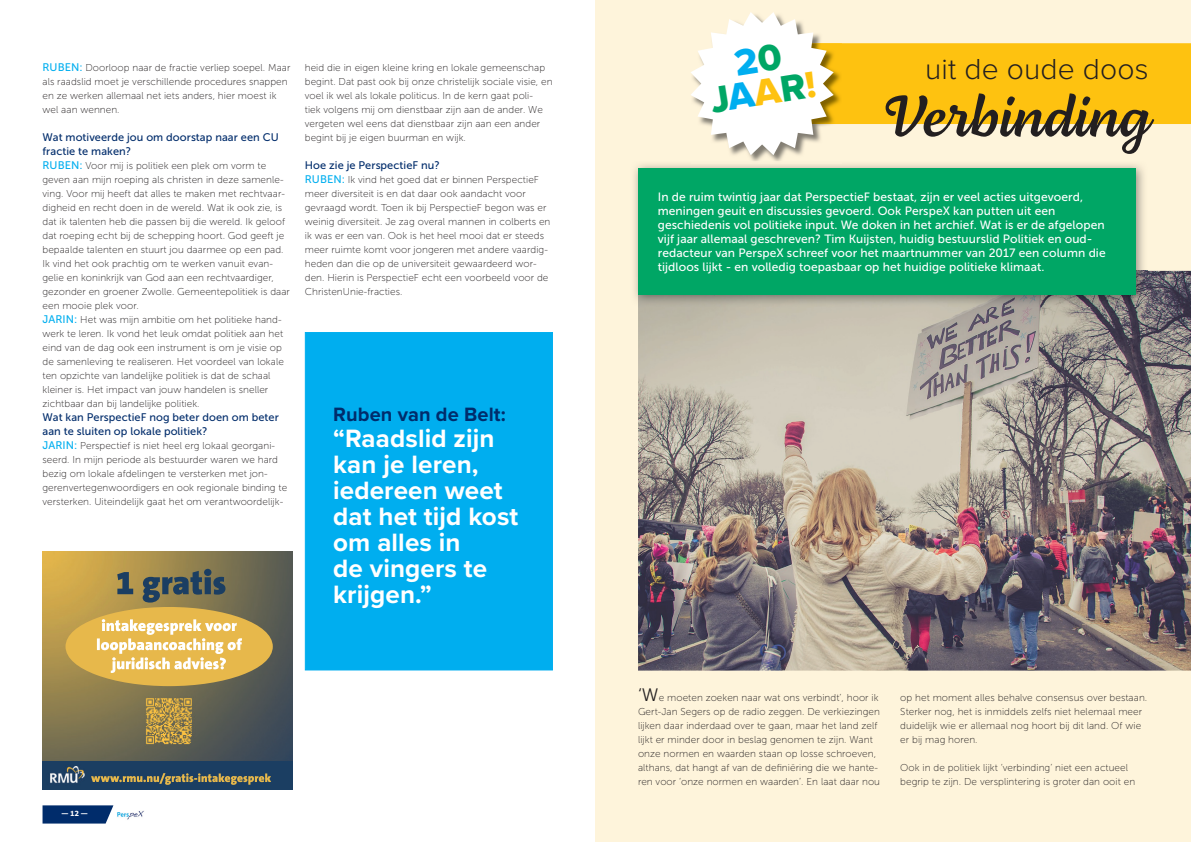
<style>
.page{position:relative;width:1191px;height:842px;background:#fff}
.page>*{position:absolute;margin:0;border:0;box-sizing:border-box;transform-origin:0 0}
.t1{font:59px "Lemongrass Script";letter-spacing:.005em;color:#231f20}
.t2{font:38.2px/32.8px "Proxima Nova Extrabld";color:#00a665;text-align:center}
.t3{font:300 30px "Proxima Nova";letter-spacing:.005em;color:#231f20}
.t4{font:700 26px/26px "Proxima Nova";letter-spacing:.005em;color:#fff}
.t5{font:700 20px "Proxima Nova";letter-spacing:.005em;color:#002c6b}
.t6{font:12px/14px "Museo Sans 500";letter-spacing:.005em;color:#fff}
.t7{font:11px/14px "Museo Sans 500";letter-spacing:.005em;color:#002c6b}
.t8{font:10px/14px "Museo Sans 100";letter-spacing:.005em;color:#231f20}
.t9{font:700 7px "Tahoma";color:#fff}
.s1{font-family:"Museo Sans 500";font-size:11px;color:#00aeef}
.s2{color:#00aeef}
.s3{color:#fec210}
.s4{font-family:"Museo Sans 300";font-size:18px}
</style>
<div class="page">
<svg style="left:43px;top:805px;width:70px;height:18px"></svg>
<img style="left:117px;top:810px;width:27px;height:10px">
<div style="left:595px;top:0;width:596px;height:842px;background:#fef4db"></div>
<img style="left:638px;top:271px;width:553px;height:400px">
<img style="left:634px;top:164px;width:513px;height:113px">
<img style="left:638px;top:271px;width:509px;height:35px">
<div style="left:638px;top:169px;width:497px;height:126px;background:#00a665"></div>
<div style="left:305px;top:332px;width:248px;height:338px;background:#00aeef;border:1px solid #00aeef"></div>
<img style="left:749px;top:155px;width:35px;height:6px">
<svg style="left:691px;top:12px;width:500px;height:143px"></svg>
<img style="left:42px;top:551px;width:251px;height:211px">
<img style="left:65px;top:607px;width:208px;height:79px">
<img style="left:42px;top:765px;width:251px;height:24px">
<img style="left:42px;top:762px;width:251px;height:3px">
<p class="t8" style="left:43px;top:60px;width:249px"><span class="s1">RUBEN:</span> Doorloop naar de fractie verliep soepel. Maar als raadslid moet je verschillende procedures snappen en ze werken allemaal net iets anders, hier moest ik wel aan wennen.</p>
<p class="t7" style="left:43px;top:130px;width:238px">Wat motiveerde jou om doorstap naar een CU fractie te maken?</p>
<p class="t8" style="left:43px;top:158px;width:249px"><span class="s1">RUBEN:</span> Voor mij is politiek een plek om vorm te geven aan mijn roeping als christen in deze samenle&shy;ving. Voor mij heeft dat alles te maken met rechtvaar&shy;digheid en recht doen in de wereld. Wat ik ook zie, is dat ik talenten heb die passen bij die wereld. Ik geloof dat roeping echt bij de schepping hoort. God geeft je bepaalde talenten en stuurt jou daarmee op een pad.<br>Ik vind het ook prachtig om te werken vanuit evan&shy;gelie en koninkrijk van God aan een rechtvaardiger, gezonder en groener Zwolle. Gemeentepolitiek is daar een mooie plek voor.<br><span class="s1">JARIN:</span> Het was mijn ambitie om het politieke hand&shy;werk te leren. Ik vond het leuk omdat politiek aan het eind van de dag ook een instrument is om je visie op de samenleving te realiseren. Het voordeel van lokale ten opzichte van landelijke politiek is dat de schaal kleiner is. Het impact van jouw handelen is sneller zichtbaar dan bij landelijke politiek.</p>
<p class="t7" style="left:43px;top:410px;width:238px">Wat kan PerspectieF nog beter doen om beter aan te sluiten op lokale politiek?</p>
<p class="t8" style="left:43px;top:438px;width:246px"><span class="s1">JARIN:</span> Perspectief is niet heel erg lokaal georgani&shy;seerd. In mijn periode als bestuurder waren we hard bezig om lokale afdelingen te versterken met jon&shy;gerenvertegenwoordigers en ook regionale binding te versterken. Uiteindelijk gaat het om verantwoordelijk-</p>
<p class="t8" style="left:305px;top:60px;width:249px">heid die in eigen kleine kring en lokale gemeenschap begint. Dat past ook bij onze christelijk sociale visie, en voel ik wel als lokale politicus. In de kern gaat poli-<br>tiek volgens mij om dienstbaar zijn aan de ander. We vergeten wel eens dat dienstbaar zijn aan een ander begint bij je eigen buurman en wijk.</p>
<p class="t7" style="left:305px;top:158px;width:136px">Hoe zie je PerspectieF nu?</p>
<p class="t8" style="left:305px;top:172px;width:247px"><span class="s1">RUBEN:</span> Ik vind het goed dat er binnen PerspectieF meer diversiteit is en dat daar ook aandacht voor gevraagd wordt. Toen ik bij PerspectieF begon was er weinig diversiteit. Je zag overal mannen in colberts en ik was er een van. Ook is het heel mooi dat er steeds meer ruimte komt voor jongeren met andere vaardig&shy;heden dan die op de universiteit gewaardeerd wor&shy;den. Hierin is PerspectieF echt een voorbeeld voor de ChristenUnie-fracties.</p>
<h3 class="t5" style="left:333px;top:399px;width:174px">Ruben van de Belt:</h3>
<h3 class="t4" style="left:333px;top:424px;width:187px">“Raadslid zijn kan je leren, iedereen weet dat het tijd kost om alles in<br>de vingers te krijgen.”</h3>
<p class="t9" style="left:62px;top:809px;width:27px">— 12 —</p>
<h2 class="t2" style="left:703px;top:51px;width:108px;rotate:-9deg"><span class="s2">2</span>0<br>J<span class="s2">A</span><span class="s3">A</span>R<span class="s3">!</span></h2>
<h3 class="t3" style="left:925px;top:47px;width:225px">uit de oude doos</h3>
<h1 class="t1" style="left:880px;top:81px;width:270px">Verbinding</h1>
<p class="t6" style="left:658px;top:190px;width:449px">In de ruim twintig jaar dat PerspectieF bestaat, zijn er veel acties uitgevoerd, meningen geuit en discussies gevoerd. Ook PerspeX kan putten uit een geschiedenis vol politieke input. We doken in het archief. Wat is er de afgelopen vijf jaar allemaal geschreven? Tim Kuijsten, huidig bestuurslid Politiek en oud&shy;redacteur van PerspeX schreef voor het maartnummer van 2017 een column die tijdloos lijkt - en volledig toepasbaar op het huidige politieke klimaat.</p>
<p class="t8" style="left:638px;top:690px;width:244px"><span class="s4">‘W</span>e moeten zoeken naar wat ons verbindt’, hoor ik Gert-Jan Segers op de radio zeggen. De verkiezingen lijken daar inderdaad over te gaan, maar het land zelf lijkt er minder door in beslag genomen te zijn. Want onze normen en waarden staan op losse schroeven, althans, dat hangt af van de definiëring die we hante&shy;ren voor ‘onze normen en waarden’. En laat daar nou</p>
<p class="t8" style="left:900px;top:690px;width:248px">op het moment alles behalve consensus over bestaan.<br>Sterker nog, het is inmiddels zelfs niet helemaal meer duidelijk wie er allemaal nog hoort bij dit land. Of wie er bij mag horen.</p>
<p class="t8" style="left:900px;top:760px;width:236px">Ook in de politiek lijkt ‘verbinding’ niet een actueel begrip te zijn. De versplintering is groter dan ooit en</p>
</div>
